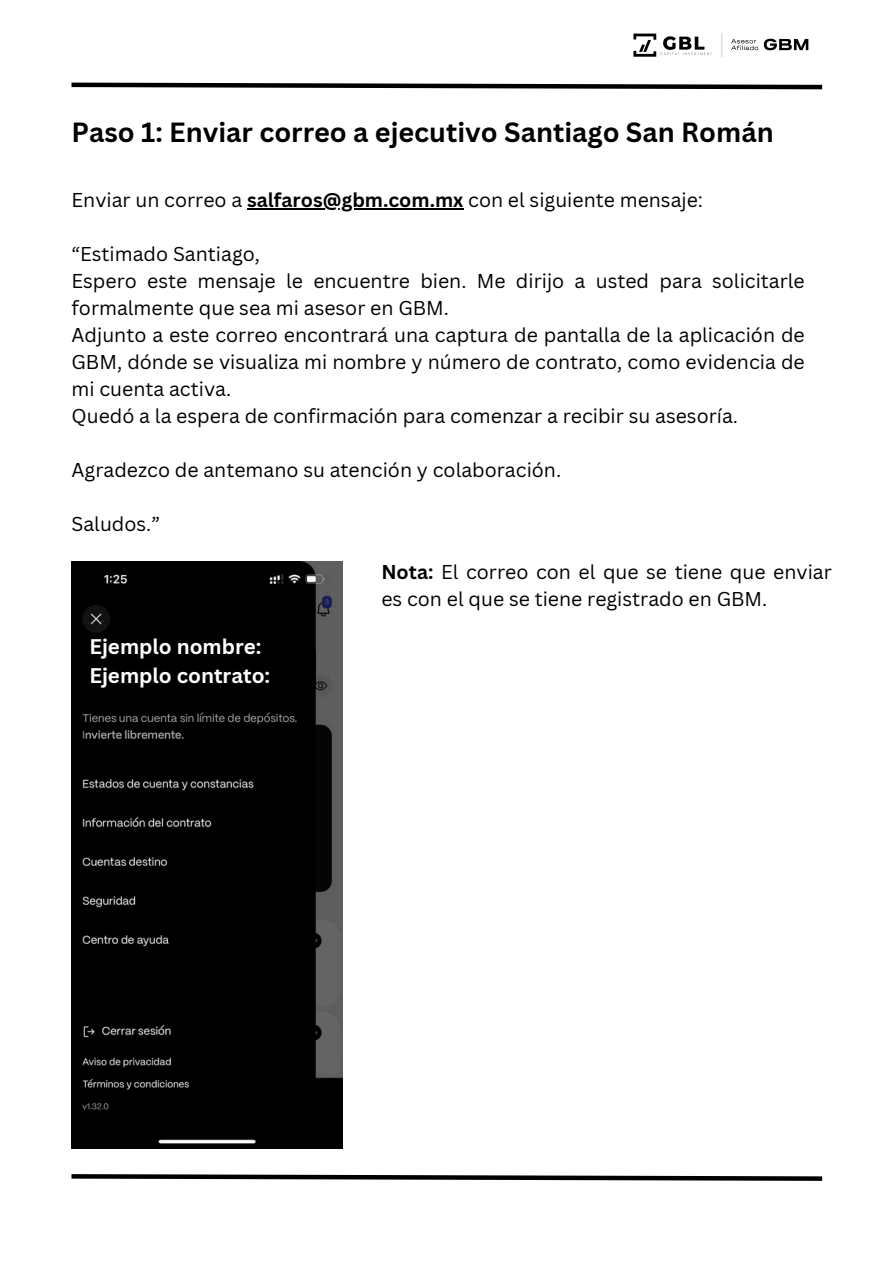
<style>
.page{position:relative;width:894px;height:1264px;background:#fff}
.page>*{position:absolute;margin:0;border:0;box-sizing:border-box;transform-origin:0 0}
.t1{font:700 27px "Canva Sans";color:#000}
.t2{font:700 20.55px/28.3px "Canva Sans";color:#fff}
.t3{font:19.5px/27px "Canva Sans";color:#000}
.s1{font-weight:700}
</style>
<div class="page">
<svg style="left:71px;top:1174px;width:752px;height:7px"></svg>
<svg style="left:71px;top:82px;width:752px;height:8px"></svg>
<img style="left:71px;top:561px;width:272px;height:587px">
<hr style="left:247px;top:208px;width:216px;height:1px;background:#000">
<div style="left:80px;top:650px;width:235px;height:39px;background:#000"></div>
<img style="left:633px;top:33px;width:176px;height:24px">
<h1 class="t1" style="left:71px;top:113px;width:703px">Paso 1: Enviar correo a ejecutivo Santiago San Román</h1>
<p class="t3" style="left:71px;top:186px;width:633px">Enviar un correo a <span class="s1">salfaros@gbm.com.mx</span> con el siguiente mensaje:</p>
<p class="t3" style="left:71px;top:240px;width:190px">“Estimado Santiago,</p>
<p class="t3" style="left:71px;top:267px;width:734px">Espero este mensaje le encuentre bien. Me dirijo a usted para solicitarle</p>
<p class="t3" style="left:71px;top:294px;width:734px">formalmente que sea mi asesor en GBM.<br>Adjunto a este correo encontrará una captura de pantalla de la aplicación de</p>
<p class="t3" style="left:71px;top:348px;width:734px">GBM, dónde se visualiza mi nombre y número de contrato, como evidencia de mi cuenta activa.<br>Quedó a la espera de confirmación para comenzar a recibir su asesoría.</p>
<p class="t3" style="left:71px;top:456px;width:491px">Agradezco de antemano su atención y colaboración.</p>
<p class="t3" style="left:71px;top:510px;width:90px">Saludos.”</p>
<p class="t2" style="left:89px;top:632px;width:182px">Ejemplo nombre:<br>Ejemplo contrato:</p>
<p class="t3" style="left:381px;top:557px;width:452px"><span class="s1">Nota:</span> El correo con el que se tiene que enviar es con el que se tiene registrado en GBM.</p>
</div>
